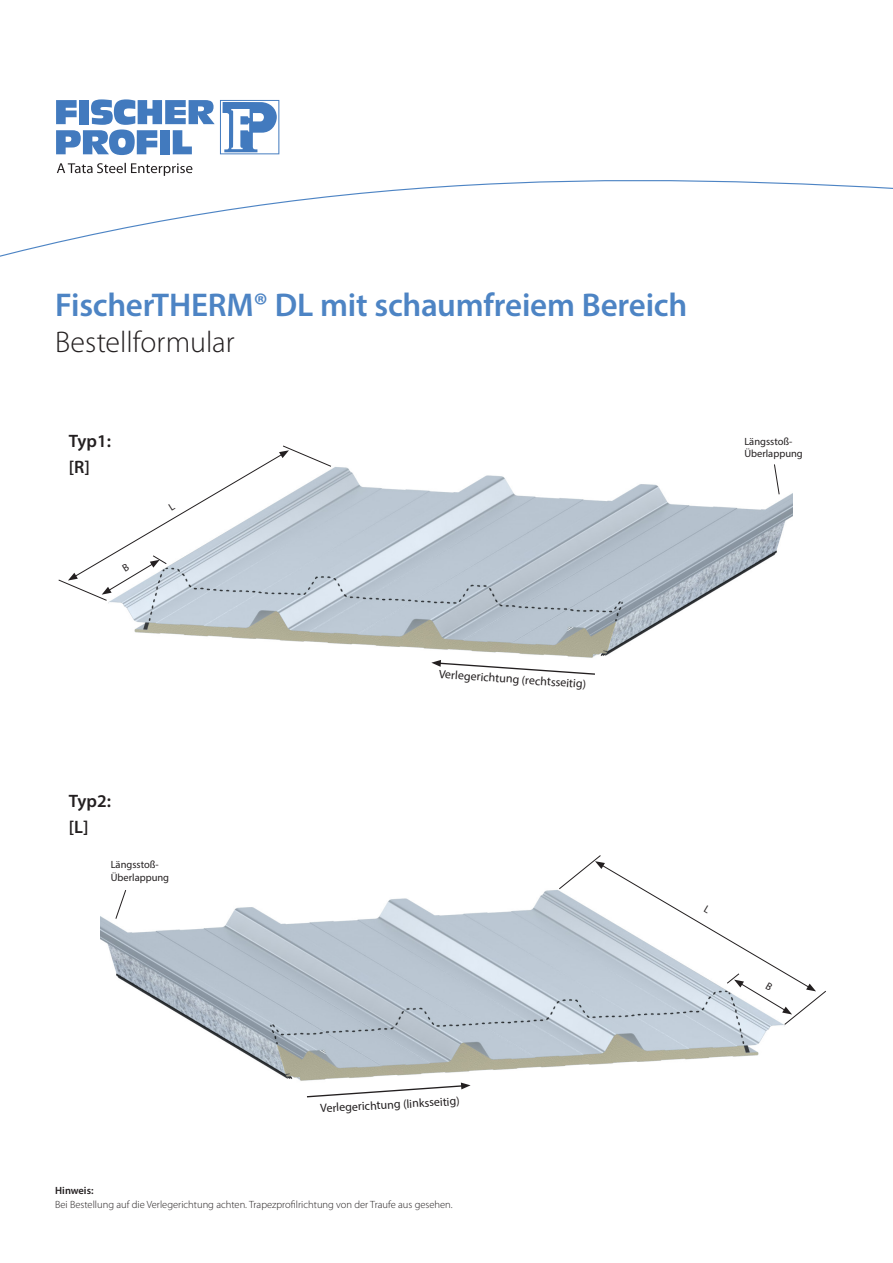
<style>
.page{position:relative;width:893px;height:1263px;background:#fff}
.page>*{position:absolute;margin:0;border:0;box-sizing:border-box;transform-origin:0 0}
.Chart_Header{font:600 33px "Myriad Pro";letter-spacing:-.01em;color:#4d84c4}
._02_Document_Subhead{font:300 30px "Myriad Pro";color:#231f20}
.t1{font:600 18px "Myriad Pro";color:#231f20}
.t2{font:12px "Myriad Pro";color:#231f20}
.Notes_Body{font:300 10.5px "Myriad Pro";color:#231f20}
.t3{font:10.5px/12.6px "Myriad Pro";color:#231f20}
.Notes_Header{font:600 10.5px "Myriad Pro";color:#231f20}
</style>
<div class="page">
<img style="left:108px;top:467px;width:684px;height:191px">
<svg style="left:0;top:180px;width:893px;height:77px"></svg>
<svg style="left:57px;top:163px;width:135px;height:13px"></svg>
<svg style="left:56px;top:99px;width:223px;height:56px"></svg>
<svg style="left:431px;top:660px;width:164px;height:15px"></svg>
<img style="left:100px;top:890px;width:685px;height:191px">
<svg style="left:773px;top:464px;width:7px;height:31px"></svg>
<svg style="left:307px;top:1082px;width:164px;height:16px"></svg>
<svg style="left:115px;top:890px;width:12px;height:30px"></svg>
<svg style="left:58px;top:445px;width:274px;height:156px"></svg>
<svg style="left:558px;top:855px;width:268px;height:170px"></svg>
<p class="Chart_Header" style="left:55px;top:284px;width:634px">FischerTHERM® DL mit schaumfreiem Bereich</p>
<p class="_02_Document_Subhead" style="left:55px;top:324px;width:181px">Bestellformular</p>
<p class="t1" style="left:69px;top:429px;width:44px">Typ1:</p>
<p class="t1" style="left:69px;top:455px;width:23px">[R]</p>
<p class="t3" style="left:744px;top:435px;width:60px">Längsstoß-<br>Überlappung</p>
<p class="t1" style="left:69px;top:789px;width:44px">Typ2:</p>
<p class="t1" style="left:69px;top:815px;width:21px">[L]</p>
<p class="t3" style="left:111px;top:858px;width:60px">Längsstoß-<br>Überlappung</p>
<p class="t2" style="left:439px;top:666px;width:149px;rotate:4deg">Verlegerichtung (rechtsseitig)</p>
<p class="t2" style="left:320px;top:1101px;width:141px;rotate:-3deg">Verlegerichtung (linksseitig)</p>
<p class="Notes_Header" style="left:55px;top:1184px;width:40px">Hinweis:</p>
<p class="Notes_Body" style="left:55px;top:1198px;width:399px">Bei Bestellung auf die Verlegerichtung achten. Trapezprofilrichtung von der Traufe aus gesehen.</p>
</div>
